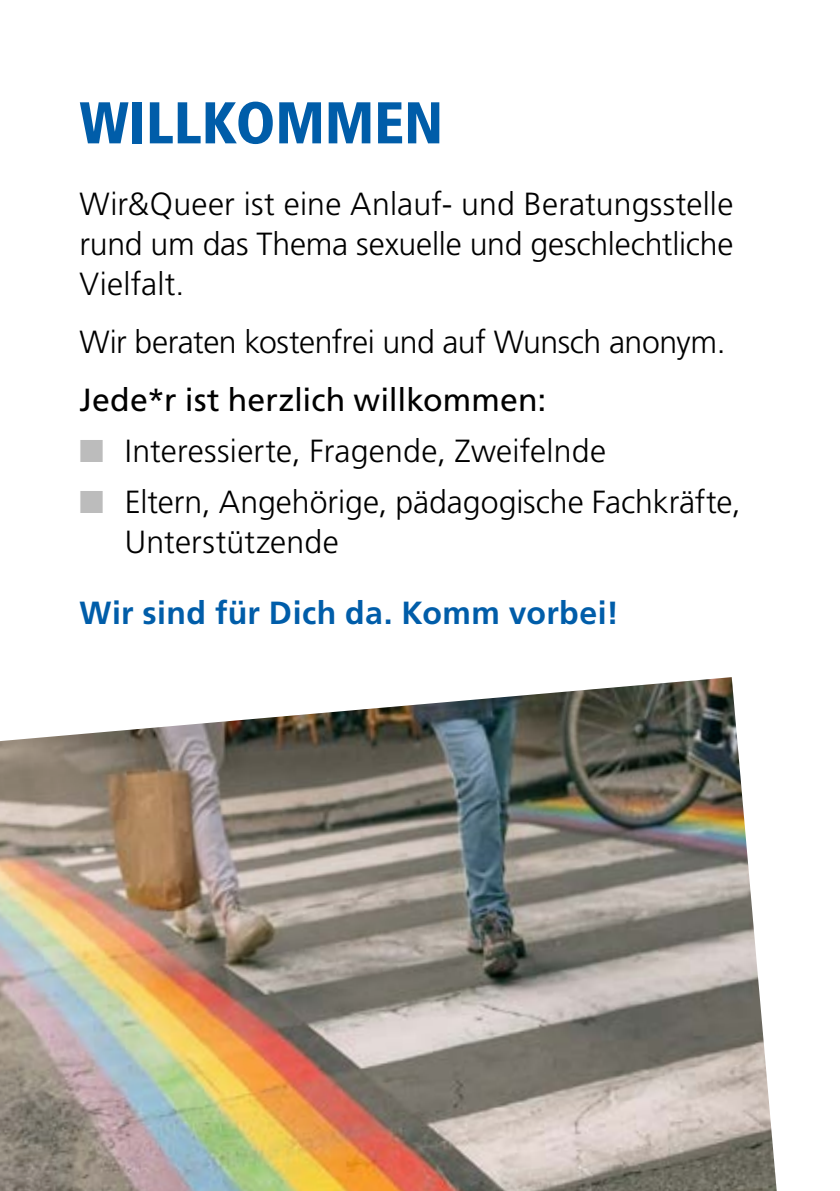
<style>
.page{position:relative;width:840px;height:1191px;background:#fff}
.page>*{position:absolute;margin:0;border:0;box-sizing:border-box;transform-origin:0 0}
.t1{font:900 condensed 58.8px "Frutiger LT Std";color:#005da9}
.t2{font:300 32px/40px "Frutiger LT Std";letter-spacing:-.005em;color:#000;text-align:justify}
.t3{font:32px "Frutiger LT Std";letter-spacing:.005em;color:#000}
.t4{font:700 32px "Frutiger LT Std";letter-spacing:.015em;color:#005da9}
.s1{color:#bcbcbc}
</style>
<div class="page">
<img style="left:0;top:677px;width:776px;height:514px">
<h1 class="t1" style="left:79px;top:88px;width:365px">WILLKOMMEN</h1>
<p class="t2" style="left:79px;top:185px;width:655px">Wir&amp;Queer ist eine Anlauf- und Beratungsstelle rund um das Thema sexuelle und geschlechtliche Vielfalt.</p>
<p class="t2" style="left:79px;top:323px;width:647px">Wir beraten kostenfrei und auf Wunsch anonym.</p>
<p class="t3" style="left:79px;top:381px;width:468px">Jede*r ist herzlich willkommen:</p>
<p class="t2" style="left:79px;top:431px;width:527px"><span class="s1">■</span> Interessierte, Fragende, Zweifelnde</p>
<p class="t2" style="left:125px;top:482px;width:617px;text-indent:-45px"><span class="s1">■</span> Eltern, Angehörige, pädagogische Fachkräfte,<br>Unterstützende</p>
<p class="t4" style="left:79px;top:594px;width:540px">Wir sind für Dich da. Komm vorbei!</p>
</div>
